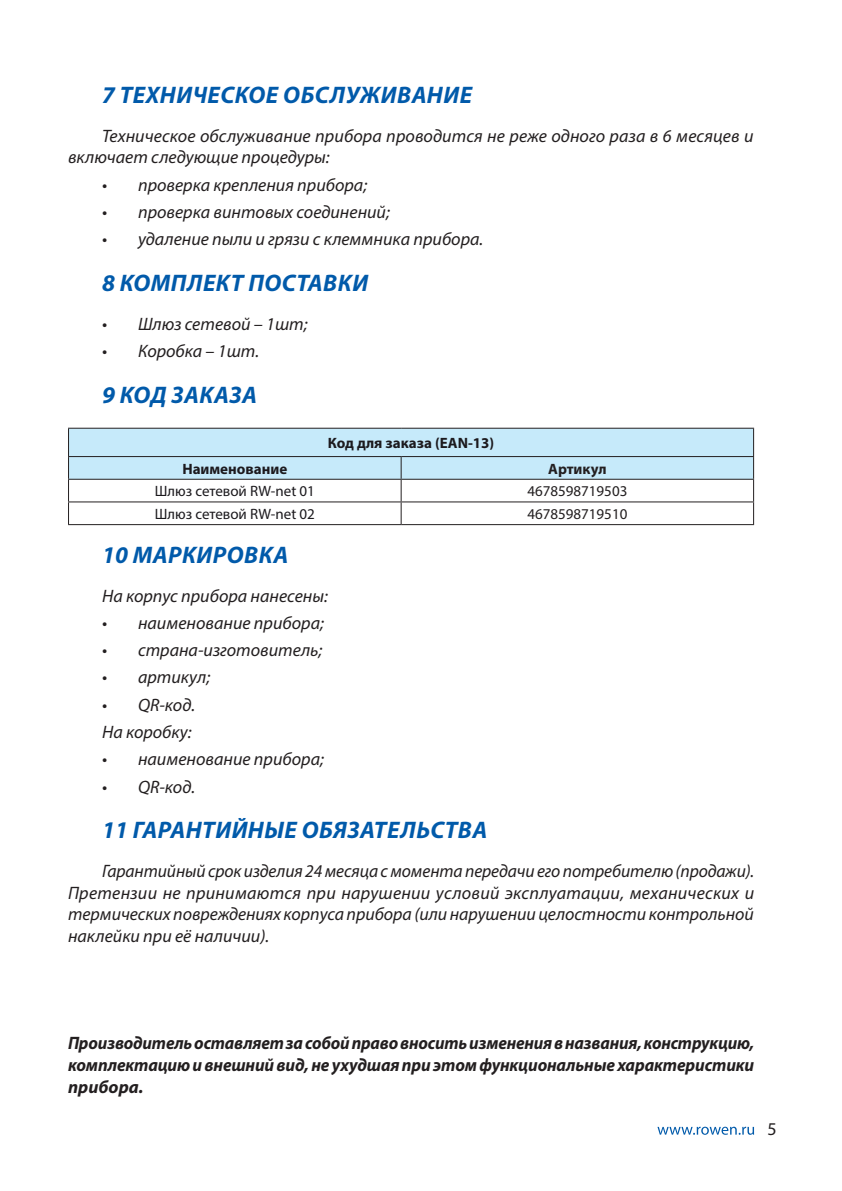
<style>
.page{position:relative;width:842px;height:1191px;background:#fff}
.page>*{position:absolute;margin:0;border:0;box-sizing:border-box;transform-origin:0 0}
.t1{font:italic 700 24px "Myriad Pro";letter-spacing:.02em;color:#015aaa}
.t2{font:italic 18px/21.6px "Myriad Pro";color:#231f20}
.t3{font:italic 700 18px/21.6px "Myriad Pro";letter-spacing:-.01em;color:#231f20;text-align:justify;scale:.95 1}
.t4{font:18px "Myriad Pro";color:#231f20}
.t5{font:15px "Myriad Pro";color:#1c1a1e}
.t6{font:700 15px "Myriad Pro";color:#1c1a1e}
.t7{font:15px "Myriad Pro";color:#231f20}
.t8{font:700 15px "Myriad Pro";color:#231f20}
</style>
<div class="page">
<svg style="left:657px;top:1126px;width:97px;height:8px"></svg>
<svg style="left:68px;top:428px;width:686px;height:96px"></svg>
<hr style="left:68px;top:524px;width:333px;height:1px;background:#231f20">
<hr style="left:401px;top:524px;width:353px;height:1px;background:#231f20">
<h1 class="t1" style="left:102px;top:79px;width:74px">7 Техническое</h1>
<h1 class="t1" style="left:283px;top:79px;width:145px">обслуживание</h1>
<p class="t2" style="left:68px;top:125px;width:687px;text-indent:34px">Техническое обслуживание прибора проводится не реже одного раза в 6 месяцев и включает следующие процедуры:</p>
<p class="t2" style="left:102px;top:173px;width:267px">• проверка крепления прибора;</p>
<p class="t2" style="left:102px;top:201px;width:289px">• проверка винтовых соединений;</p>
<p class="t2" style="left:102px;top:228px;width:383px">• удаление пыли и грязи с клеммника прибора.</p>
<h1 class="t1" style="left:102px;top:267px;width:252px">8 Комплект поставки</h1>
<p class="t2" style="left:102px;top:312px;width:207px">• Шлюз сетевой – 1шт;</p>
<p class="t2" style="left:102px;top:340px;width:159px">• Коробка – 1шт.</p>
<h1 class="t1" style="left:102px;top:379px;width:85px">9 Код заказа</h1>
<p class="t6" style="left:328px;top:433px;width:168px">Код для заказа (EAN-13)</p>
<p class="t6" style="left:182px;top:459px;width:106px">Наименование</p>
<p class="t8" style="left:548px;top:459px;width:60px">Артикул</p>
<p class="t5" style="left:155px;top:482px;width:162px">Шлюз сетевой RW-net 01</p>
<p class="t7" style="left:527px;top:482px;width:102px">4678598719503</p>
<p class="t5" style="left:155px;top:504px;width:162px">Шлюз сетевой RW-net 02</p>
<p class="t7" style="left:527px;top:504px;width:102px">4678598719510</p>
<h1 class="t1" style="left:102px;top:539px;width:48px">10 Маркиро</h1>
<h1 class="t1" style="left:244px;top:539px;width:30px">вка</h1>
<p class="t2" style="left:102px;top:584px;width:227px">На корпус прибора нанесены:</p>
<p class="t2" style="left:102px;top:611px;width:223px">• наименование прибора;</p>
<p class="t2" style="left:102px;top:639px;width:222px">• страна-изготовитель;</p>
<p class="t2" style="left:102px;top:666px;width:110px">• артикул;</p>
<p class="t2" style="left:102px;top:691px;width:95px;line-height:27.2px">• QR-код.<br>На коробку:</p>
<p class="t2" style="left:102px;top:748px;width:223px">• наименование прибора;</p>
<p class="t2" style="left:102px;top:775px;width:95px">• QR-код.</p>
<h1 class="t1" style="left:102px;top:814px;width:57px">11 Гаран</h1>
<h1 class="t1" style="left:202px;top:814px;width:31px">тийн</h1>
<h1 class="t1" style="left:264px;top:814px;width:223px">ые обяза тельства</h1>
<p class="t2" style="left:68px;top:860px;width:688px;text-align:justify;text-indent:34px">Гарантийный срок изделия 24 месяца с момента передачи его потребителю (продажи).<br>Претензии не принимаются при нарушении условий эксплуатации, механических и термических повреждениях корпуса прибора (или нарушении целостности контрольной наклейки при её наличии).</p>
<p class="t3" style="left:68px;top:1032px;width:724px">Производитель оставляет за собой право вносить изменения в названия, конструкцию, комплектацию и внешний вид, не ухудшая при этом функциональные характеристики прибора.</p>
<p class="t4" style="left:767px;top:1117px;width:11px">5</p>
</div>
